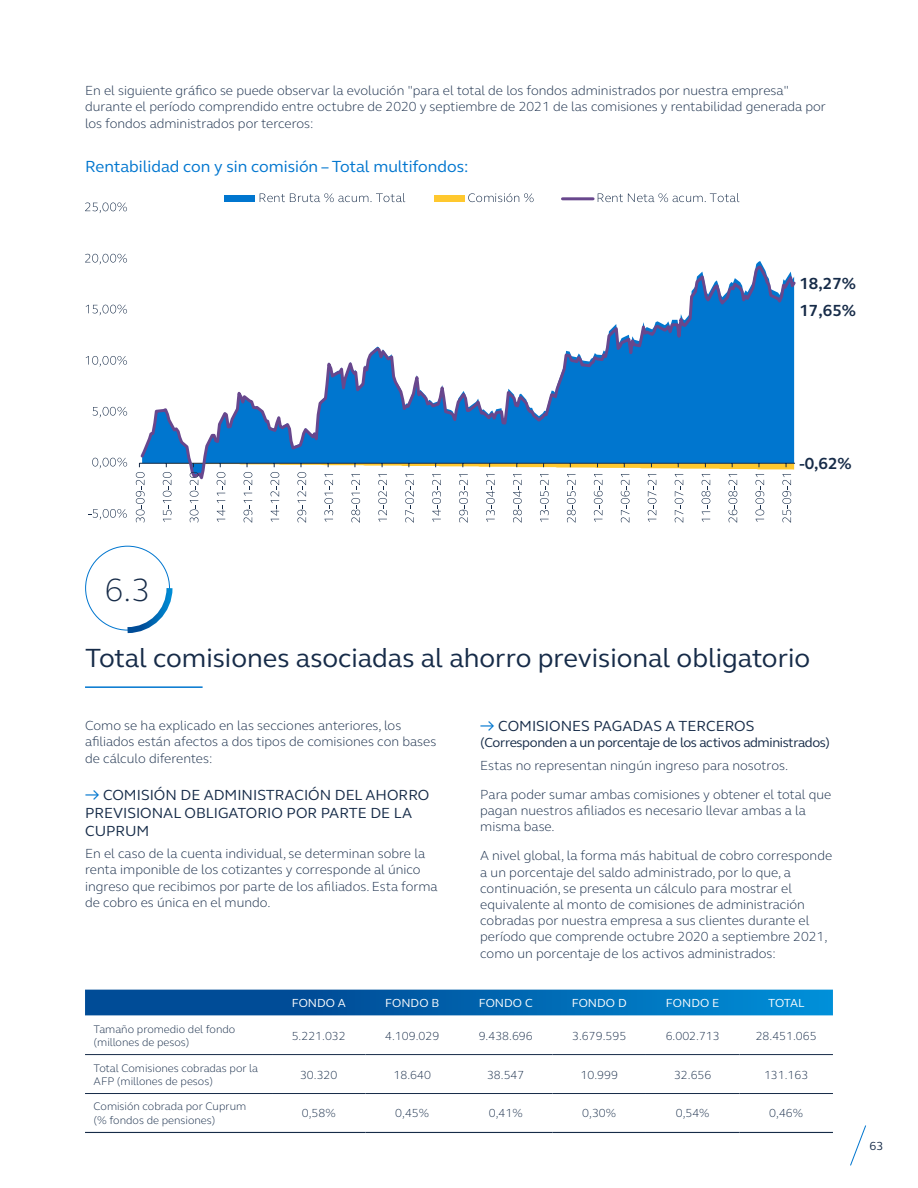
<style>
.page{position:relative;width:918px;height:1188px;background:#fff}
.page>*{position:absolute;margin:0;border:0;box-sizing:border-box;transform-origin:0 0}
.t1{font:300 33px "FS Elliot Pro";color:#162b48}
.t2{font:27px "FS Elliot Pro";color:#162b48}
.t3{font:16.5px "FS Elliot Pro";color:#0076cf}
.t4{font:700 16.5px/26.4px "FS Elliot Pro";color:#162b48}
.t5{font:15px/18px "FS Elliot Pro";color:#162b48}
.t6{font:300 13.5px/16.2px "FS Elliot Pro";color:#162b48}
.t7{font:13.5px "FS Elliot Pro";letter-spacing:-.025em;color:#162b48}
.t8{font:300 12px "FS Elliot Pro";color:#162b48}
.t9{font:12px "FS Elliot Pro";color:#fff}
.t10{font:12px "FS Elliot Pro";color:#162b48}
.t11{font:300 11.25px/13.5px "FS Elliot Pro";color:#162b48}
.s1{color:#0076cf}
</style>
<div class="page">
<svg style="left:850px;top:1125px;width:16px;height:41px"></svg>
<svg style="left:139px;top:263px;width:657px;height:207px"></svg>
<svg style="left:88px;top:509px;width:39px;height:11px"></svg>
<svg style="left:92px;top:458px;width:35px;height:10px"></svg>
<svg style="left:93px;top:407px;width:34px;height:10px"></svg>
<svg style="left:86px;top:356px;width:41px;height:11px"></svg>
<svg style="left:86px;top:305px;width:41px;height:10px"></svg>
<svg style="left:85px;top:254px;width:42px;height:10px"></svg>
<svg style="left:85px;top:203px;width:42px;height:10px"></svg>
<svg style="left:136px;top:463px;width:658px;height:60px"></svg>
<div style="left:224px;top:195px;width:31px;height:7px;background:#0076cf"></div>
<svg style="left:260px;top:193px;width:145px;height:9px"></svg>
<div style="left:434px;top:195px;width:30px;height:7px;background:#ffc82e"></div>
<svg style="left:468px;top:193px;width:66px;height:9px"></svg>
<hr style="left:562px;top:197px;width:31px;height:3px;background:#68478d">
<svg style="left:598px;top:193px;width:141px;height:9px"></svg>
<hr style="left:85px;top:686px;width:118px;height:2px;background:#0076cf">
<svg style="left:122px;top:582px;width:51px;height:52px"></svg>
<svg style="left:85px;top:990px;width:748px;height:26px;background:#0567af"></svg>
<svg style="left:85px;top:1055px;width:748px;height:77px"></svg>
<hr style="left:85px;top:1054px;width:187px;height:1px;background:#162b48">
<hr style="left:272px;top:1054px;width:94px;height:1px;background:#162b48">
<hr style="left:366px;top:1054px;width:93px;height:1px;background:#162b48">
<hr style="left:459px;top:1054px;width:93px;height:1px;background:#162b48">
<hr style="left:552px;top:1054px;width:94px;height:1px;background:#162b48">
<hr style="left:646px;top:1054px;width:93px;height:1px;background:#162b48">
<hr style="left:739px;top:1054px;width:94px;height:1px;background:#162b48">
<hr style="left:85px;top:1093px;width:187px;height:1px;background:#162b48">
<hr style="left:272px;top:1093px;width:94px;height:1px;background:#162b48">
<hr style="left:366px;top:1093px;width:93px;height:1px;background:#162b48">
<hr style="left:459px;top:1093px;width:93px;height:1px;background:#162b48">
<hr style="left:552px;top:1093px;width:94px;height:1px;background:#162b48">
<hr style="left:646px;top:1093px;width:93px;height:1px;background:#162b48">
<hr style="left:739px;top:1093px;width:94px;height:1px;background:#162b48">
<hr style="left:85px;top:1132px;width:187px;height:1px;background:#162b48">
<hr style="left:272px;top:1132px;width:94px;height:1px;background:#162b48">
<hr style="left:366px;top:1132px;width:93px;height:1px;background:#162b48">
<hr style="left:459px;top:1132px;width:93px;height:1px;background:#162b48">
<hr style="left:552px;top:1132px;width:94px;height:1px;background:#162b48">
<hr style="left:646px;top:1132px;width:93px;height:1px;background:#162b48">
<hr style="left:739px;top:1132px;width:94px;height:1px;background:#162b48">
<p class="t6" style="left:85px;top:82px;width:742px">En el siguiente gráfico se puede observar la evolución "para el total de los fondos administrados por nuestra empresa" durante el período comprendido entre octubre de 2020 y septiembre de 2021 de las comisiones y rentabilidad generada por los fondos administrados por terceros:</p>
<p class="t3" style="left:85px;top:155px;width:385px">Rentabilidad con y sin comisión – Total multifondos:</p>
<p class="t4" style="left:799px;top:270px;width:58px">18,27%<br>17,65%</p>
<p class="t4" style="left:799px;top:450px;width:54px">-0,62%</p>
<h1 class="t1" style="left:105px;top:567px;width:47px">6.3</h1>
<h2 class="t2" style="left:85px;top:639px;width:727px">Total comisiones asociadas al ahorro previsional obligatorio</h2>
<p class="t6" style="left:85px;top:717px;width:353px">Como se ha explicado en las secciones anteriores, los afiliados están afectos a dos tipos de comisiones con bases de cálculo diferentes:</p>
<p class="t5" style="left:85px;top:785px;width:346px"><span class="s1">→</span> COMISIÓN DE ADMINISTRACIÓN DEL AHORRO<br>PREVISIONAL OBLIGATORIO POR PARTE DE LA<br>CUPRUM</p>
<p class="t6" style="left:85px;top:845px;width:354px">En el caso de la cuenta individual, se determinan sobre la renta imponible de los cotizantes y corresponde al único ingreso que recibimos por parte de los afiliados. Esta forma de cobro es única en el mundo.</p>
<p class="t5" style="left:480px;top:717px;width:276px"><span class="s1">→</span> COMISIONES PAGADAS A TERCEROS</p>
<p class="t7" style="left:480px;top:734px;width:351px">(Corresponden a un porcentaje de los activos administrados)</p>
<p class="t6" style="left:480px;top:751px;width:353px;line-height:29px">Estas no representan ningún ingreso para nosotros.<br>Para poder sumar ambas comisiones y obtener el total que</p>
<p class="t6" style="left:480px;top:802px;width:327px">pagan nuestros afiliados es necesario llevar ambas a la misma base.</p>
<p class="t6" style="left:480px;top:847px;width:353px">A nivel global, la forma más habitual de cobro corresponde a un porcentaje del saldo administrado, por lo que, a continuación, se presenta un cálculo para mostrar el equivalente al monto de comisiones de administración cobradas por nuestra empresa a sus clientes durante el período que comprende octubre 2020 a septiembre 2021, como un porcentaje de los activos administrados:</p>
<p class="t9" style="left:292px;top:995px;width:56px">FONDO A</p>
<p class="t9" style="left:385px;top:995px;width:56px">FONDO B</p>
<p class="t9" style="left:479px;top:995px;width:56px">FONDO C</p>
<p class="t9" style="left:572px;top:995px;width:56px">FONDO D</p>
<p class="t9" style="left:666px;top:995px;width:55px">FONDO E</p>
<p class="t9" style="left:768px;top:995px;width:38px">TOTAL</p>
<p class="t11" style="left:94px;top:1022px;width:143px">Tamaño promedio del fondo (millones de pesos)</p>
<p class="t8" style="left:292px;top:1028px;width:56px">5.221.032</p>
<p class="t8" style="left:385px;top:1028px;width:56px">4.109.029</p>
<p class="t8" style="left:479px;top:1028px;width:56px">9.438.696</p>
<p class="t8" style="left:572px;top:1028px;width:56px">3.679.595</p>
<p class="t8" style="left:666px;top:1028px;width:56px">6.002.713</p>
<p class="t8" style="left:756px;top:1028px;width:62px">28.451.065</p>
<p class="t11" style="left:94px;top:1061px;width:166px">Total Comisiones cobradas por la<br>AFP (millones de pesos)</p>
<p class="t8" style="left:300px;top:1066px;width:39px">30.320</p>
<p class="t8" style="left:394px;top:1066px;width:39px">18.640</p>
<p class="t8" style="left:487px;top:1066px;width:39px">38.547</p>
<p class="t8" style="left:581px;top:1066px;width:39px">10.999</p>
<p class="t8" style="left:674px;top:1066px;width:39px">32.656</p>
<p class="t8" style="left:764px;top:1066px;width:46px">131.163</p>
<p class="t11" style="left:94px;top:1100px;width:154px">Comisión cobrada por Cuprum (% fondos de pensiones)</p>
<p class="t8" style="left:302px;top:1105px;width:35px">0,58%</p>
<p class="t8" style="left:395px;top:1105px;width:35px">0,45%</p>
<p class="t8" style="left:489px;top:1105px;width:35px">0,41%</p>
<p class="t8" style="left:582px;top:1105px;width:35px">0,30%</p>
<p class="t8" style="left:676px;top:1105px;width:35px">0,54%</p>
<p class="t8" style="left:769px;top:1105px;width:35px">0,46%</p>
<p class="t10" style="left:869px;top:1138px;width:15px">63</p>
</div>
